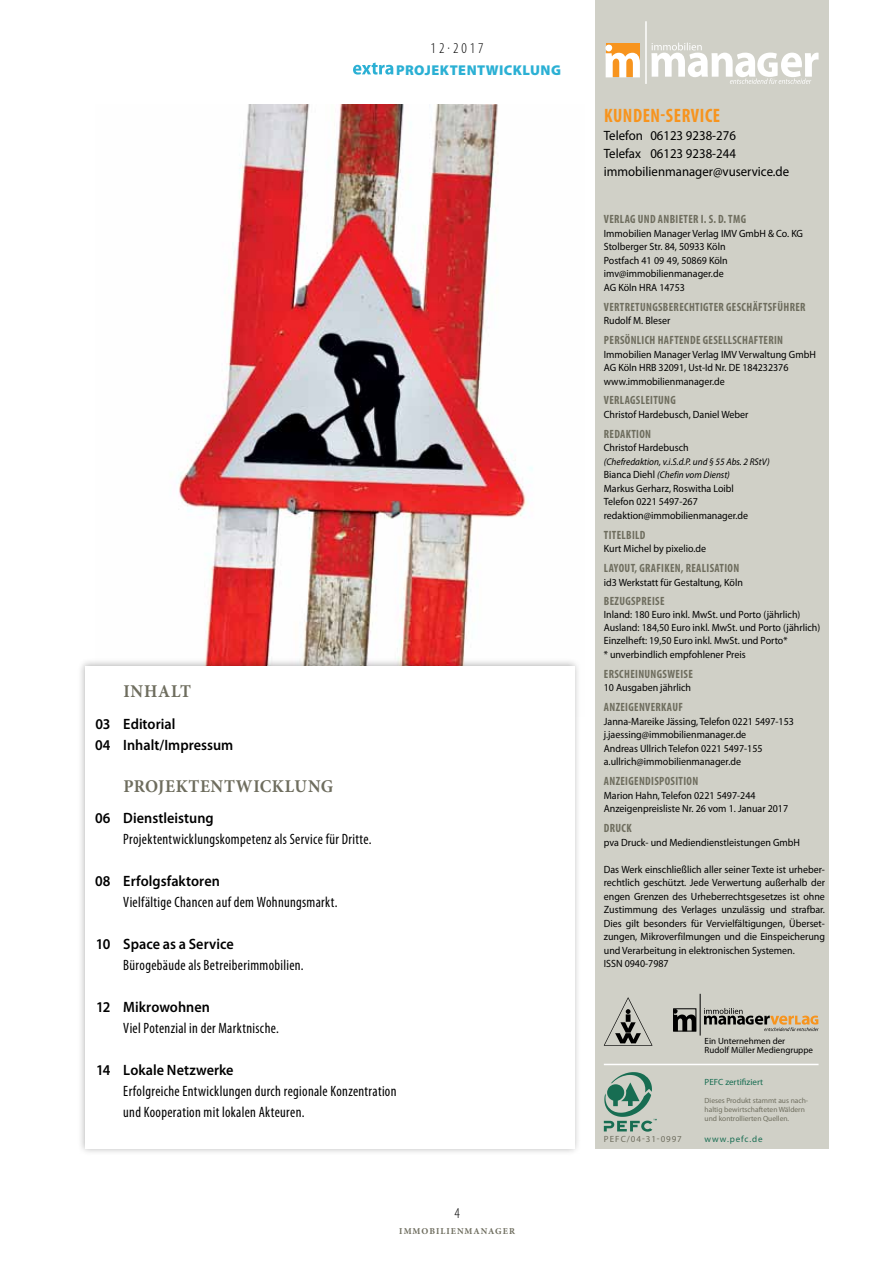
<style>
.page{position:relative;width:893px;height:1263px;background:#fff}
.page>*{position:absolute;margin:0;border:0;box-sizing:border-box;transform-origin:0 0}
.t1{font:700 condensed 19.5px "Myriad Pro";letter-spacing:.03em;color:#f7941e;scale:.95 1}
.t2{font:700 18px "Minion Pro";letter-spacing:.035em;color:#6e6d5e;scale:.95 1}
.t3{font:condensed 15px/21px "Myriad Pro";letter-spacing:.025em;color:#000;scale:.95 1}
.t4{font:600 15px/21px "Myriad Pro";color:#000;scale:.95 1}
.t5{font:300 condensed 15px "Myriad Pro";letter-spacing:.2em;color:#000}
.t6{font:900 14.25px "Myriad Pro";letter-spacing:.03em;color:#2bb0d4}
.t7{font:13.5px/18px "Myriad Pro";color:#000;scale:.95 1}
.t8{font:700 condensed 12px "Myriad Pro";letter-spacing:.03em;color:#6e6d5e;scale:.95 1}
.t9{font:10.5px/13.5px "Myriad Pro";color:#000;scale:.95 1}
.t10{font:italic 9.75px/13.5px "Myriad Pro";color:#000;scale:.95 1}
.t11{font:9px/9px "Myriad Pro";color:#000}
.t12{font:700 9px "Minion Pro";letter-spacing:.11em;color:#6e6d5e}
.t13{font:9px "Myriad Pro";color:#176d52}
.t14{font:9px "Myriad Pro";letter-spacing:.1em;color:#6e6d5e}
.t15{font:9px "Myriad Pro";letter-spacing:.1em;color:#176d52}
.t16{font:7.5px/9px "Myriad Pro";color:#6e6d5e}
.s1{font-style:normal;font-size:10.5px}
</style>
<div class="page">
<img style="left:178px;top:104px;width:355px;height:554px">
<svg style="left:353px;top:63px;width:40px;height:12px"></svg>
<div style="left:595px;top:0;width:234px;height:1148px;background:#d0d0c7"></div>
<div style="left:606px;top:44px;width:33px;height:33px;background:#f7941e"></div>
<svg style="left:606px;top:45px;width:33px;height:32px"></svg>
<hr style="left:645px;top:21px;width:2px;height:63px;background:#fff">
<svg style="left:651px;top:43px;width:168px;height:41px"></svg>
<hr style="left:604px;top:1064px;width:215px;height:1px;background:#fff">
<svg style="left:604px;top:997px;width:48px;height:49px"></svg>
<svg style="left:676px;top:1011px;width:18px;height:18px"></svg>
<div style="left:674px;top:1009px;width:22px;height:22px;border:1px solid #000"></div>
<hr style="left:700px;top:994px;width:1px;height:41px;background:#000">
<svg style="left:704px;top:1008px;width:115px;height:23px"></svg>
<svg style="left:604px;top:1072px;width:53px;height:60px"></svg>
<div style="left:77px;top:658px;width:505px;height:498px;background:#000;opacity:.3"></div>
<div style="left:85px;top:665px;width:489px;height:483px;background:#fff"></div>
<h3 class="t5" style="left:431px;top:39px;width:54px">12·2017</h3>
<h3 class="t6" style="left:396px;top:60px;width:166px">PROJEKTENTWICKLUNG</h3>
<h2 class="t2" style="left:123px;top:679px;width:73px">INHALT</h2>
<h3 class="t4" style="left:95px;top:713px;width:147px">03 Editorial<br>04 Inhalt/Impressum</h3>
<h2 class="t2" style="left:123px;top:773px;width:222px">PROJEKTENTWICKLUNG</h2>
<h3 class="t4" style="left:95px;top:807px;width:126px">06 Dienstleistung</h3>
<h3 class="t3" style="left:123px;top:829px;width:263px">Projektentwicklungskompetenz als Service für Dritte.</h3>
<h3 class="t4" style="left:95px;top:870px;width:133px">08 Erfolgsfaktoren</h3>
<h3 class="t3" style="left:123px;top:892px;width:227px">Vielfältige Chancen auf dem Wohnungsmarkt.</h3>
<h3 class="t4" style="left:96px;top:933px;width:147px">10 Space as a Service</h3>
<h3 class="t3" style="left:123px;top:955px;width:191px">Bürogebäude als Betreiberimmobilien.</h3>
<h3 class="t4" style="left:96px;top:996px;width:121px">12 Mikrowohnen</h3>
<h3 class="t3" style="left:123px;top:1018px;width:165px">Viel Potenzial in der Marktnische.</h3>
<h3 class="t4" style="left:96px;top:1059px;width:146px">14 Lokale Netzwerke</h3>
<h3 class="t3" style="left:123px;top:1081px;width:289px">Erfolgreiche Entwicklungen durch regionale Konzentration und Kooperation mit lokalen Akteuren.</h3>
<h3 class="t5" style="left:454px;top:1204px;width:7px">4</h3>
<p class="t12" style="left:399px;top:1224px;width:117px">IMMOBILIENMANAGER</p>
<h1 class="t1" style="left:604px;top:103px;width:124px">KUNDEN-SERVICE</h1>
<p class="t7" style="left:604px;top:126px;width:197px">Telefon 06123 9238-276<br>Telefax 06123 9238-244 immobilienmanager@vuservice.de</p>
<p class="t8" style="left:604px;top:212px;width:150px">VERLAG UND ANBIETER I. S. D. TMG</p>
<p class="t9" style="left:604px;top:226px;width:211px">Immobilien Manager Verlag IMV GmbH &amp; Co. KG<br>Stolberger Str. 84, 50933 Köln<br>Postfach 41 09 49, 50869 Köln imv@immobilienmanager.de<br>AG Köln HRA 14753</p>
<p class="t8" style="left:604px;top:299px;width:214px">VERTRETUNGSBERECHTIGTER GESCHÄFTSFÜHRER</p>
<p class="t9" style="left:604px;top:314px;width:72px">Rudolf M. Bleser</p>
<p class="t8" style="left:604px;top:333px;width:190px">PERSÖNLICH HAFTENDE GESELLSCHAFTERIN</p>
<p class="t9" style="left:604px;top:347px;width:225px">Immobilien Manager Verlag IMV Verwaltung GmbH<br>AG Köln HRB 32091, Ust-Id Nr. DE 184232376 www.immobilienmanager.de</p>
<p class="t8" style="left:604px;top:393px;width:77px">VERLAGSLEITUNG</p>
<p class="t9" style="left:604px;top:407px;width:154px">Christof Hardebusch, Daniel Weber</p>
<p class="t8" style="left:604px;top:426px;width:51px">REDAKTION</p>
<p class="t9" style="left:604px;top:441px;width:91px">Christof Hardebusch</p>
<p class="t10" style="left:604px;top:455px;width:176px">(Chefredaktion, v.i.S.d.P. und § 55 Abs. 2 RStV)<br><span class="s1">Bianca Diehl</span> (Chefin vom Dienst)</p>
<p class="t9" style="left:604px;top:481px;width:154px">Markus Gerharz, Roswitha Loibl<br>Telefon 0221 5497-267 redaktion@immobilienmanager.de</p>
<p class="t8" style="left:604px;top:527px;width:45px">TITELBILD</p>
<p class="t9" style="left:604px;top:542px;width:109px">Kurt Michel by pixelio.de</p>
<p class="t8" style="left:604px;top:561px;width:144px">LAYOUT, GRAFIKEN, REALISATION</p>
<p class="t9" style="left:604px;top:575px;width:148px">id3 Werkstatt für Gestaltung, Köln</p>
<p class="t8" style="left:604px;top:594px;width:65px">BEZUGSPREISE</p>
<p class="t9" style="left:604px;top:608px;width:229px">Inland: 180 Euro inkl. MwSt. und Porto (jährlich)<br>Ausland: 184,50 Euro inkl. MwSt. und Porto (jährlich)<br>Einzelheft: 19,50 Euro inkl. MwSt. und Porto*<br>* unverbindlich empfohlener Preis</p>
<p class="t8" style="left:604px;top:666px;width:95px">ERSCHEINUNGSWEISE</p>
<p class="t9" style="left:604px;top:681px;width:93px">10 Ausgaben jährlich</p>
<p class="t8" style="left:604px;top:700px;width:85px">ANZEIGENVERKAUF</p>
<p class="t9" style="left:604px;top:714px;width:202px">Janna-Mareike Jässing, Telefon 0221 5497-153 j.jaessing@immobilienmanager.de<br>Andreas Ullrich Telefon 0221 5497-155 a.ullrich@immobilienmanager.de</p>
<p class="t8" style="left:604px;top:774px;width:101px">ANZEIGENDISPOSITION</p>
<p class="t9" style="left:604px;top:788px;width:196px">Marion Hahn, Telefon 0221 5497-244<br>Anzeigenpreisliste Nr. 26 vom 1. Januar 2017</p>
<p class="t8" style="left:604px;top:820px;width:30px">DRUCK</p>
<p class="t9" style="left:604px;top:835px;width:208px">pva Druck- und Mediendienstleistungen GmbH</p>
<p class="t9" style="left:604px;top:862px;width:234px">Das Werk einschließlich aller seiner Texte ist urheber&shy;rechtlich geschützt. Jede Verwertung außerhalb der engen Grenzen des Urheberrechtsgesetzes ist ohne Zustimmung des Verlages unzulässig und strafbar.<br>Dies gilt besonders für Vervielfältigungen, Überset&shy;zungen, Mikroverfilmungen und die Einspeicherung und Verarbeitung in elektronischen Systemen.<br>ISSN 0940-7987</p>
<p class="t14" style="left:604px;top:1133px;width:79px">PEFC/04-31-0997</p>
<p class="t11" style="left:705px;top:1036px;width:110px">Ein Unternehmen der<br>Rudolf Müller Mediengruppe</p>
<p class="t13" style="left:705px;top:1076px;width:60px">PEFC zertifiziert</p>
<p class="t16" style="left:705px;top:1096px;width:105px">Dieses Produkt stammt aus nach&shy;haltig bewirtschafteten Wäldern und kontrollierten Quellen.</p>
<p class="t15" style="left:705px;top:1133px;width:60px">www.pefc.de</p>
</div>
